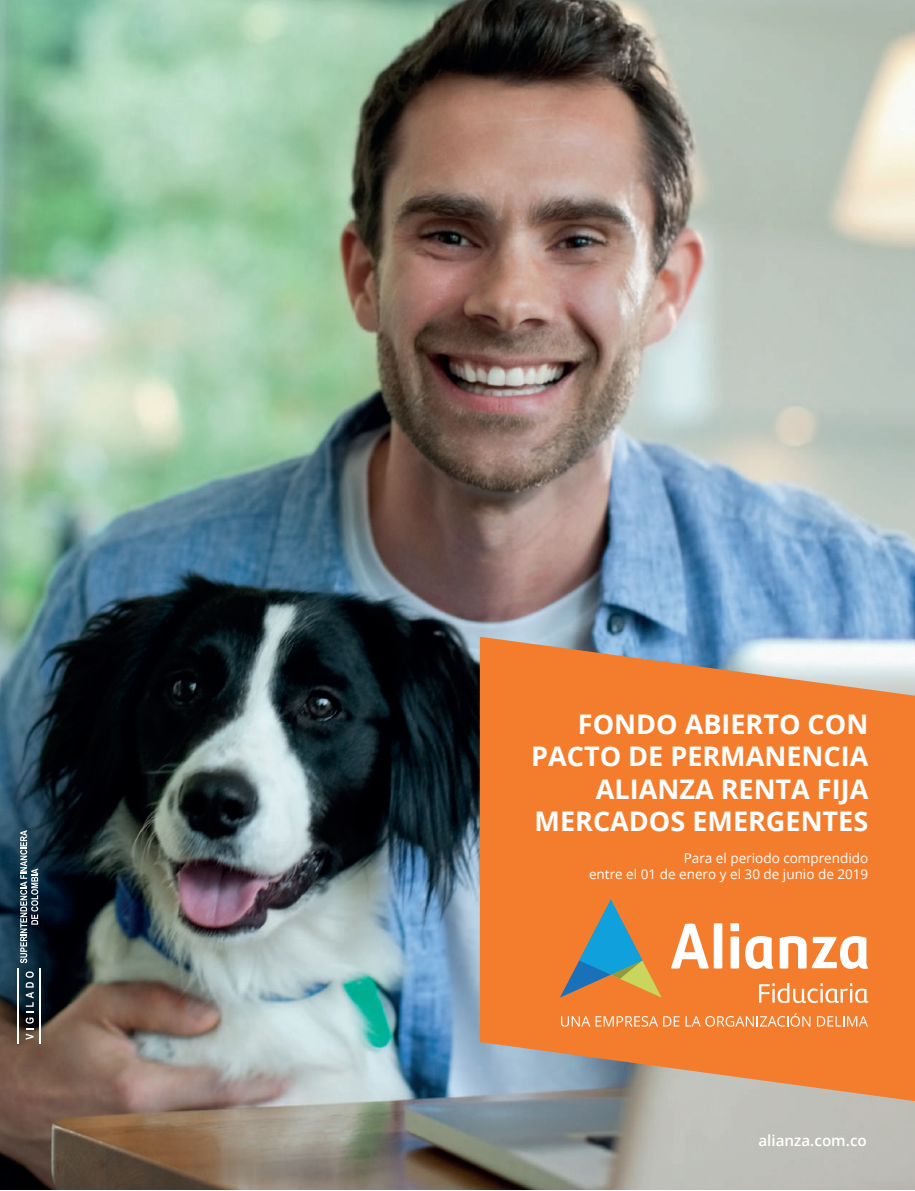
<style>
.page{position:relative;width:915px;height:1191px;background:#fff}
.page>*{position:absolute;margin:0;border:0;box-sizing:border-box;transform-origin:0 0}
.t1{font:700 27px/32.4px "Open Sans";color:#fff;text-align:right}
.t2{font:600 15.15px "Open Sans";color:#fff}
.t3{font:13.5px/16.2px "Open Sans";color:#fff;text-align:right}
</style>
<div class="page">
<img style="left:0;top:0;width:914px;height:1189px">
<svg style="left:479px;top:636px;width:435px;height:465px;background:#e68544"></svg>
<svg style="left:559px;top:899px;width:102px;height:98px;background:#a98a64"></svg>
<svg style="left:745px;top:936px;width:28px;height:33px"></svg>
<svg style="left:670px;top:923px;width:52px;height:45px"></svg>
<svg style="left:779px;top:936px;width:89px;height:33px"></svg>
<svg style="left:730px;top:923px;width:8px;height:45px"></svg>
<svg style="left:758px;top:983px;width:110px;height:20px"></svg>
<svg style="left:561px;top:1016px;width:96px;height:10px"></svg>
<svg style="left:663px;top:1016px;width:16px;height:10px"></svg>
<svg style="left:685px;top:1013px;width:125px;height:13px;background:#f69a5c"></svg>
<svg style="left:816px;top:1016px;width:51px;height:10px"></svg>
<svg style="left:20px;top:830px;width:18px;height:133px;background:#4d6271"></svg>
<svg style="left:26px;top:971px;width:8px;height:68px"></svg>
<hr style="left:18px;top:967px;width:1px;height:76px;background:#fff">
<hr style="left:39px;top:967px;width:2px;height:76px;background:#fff">
<p class="t1" style="left:531px;top:707px;width:338px">FONDO ABIERTO CON<br>PACTO DE PERMANENCIA<br>ALIANZA RENTA FIJA<br>MERCADOS EMERGENTES</p>
<p class="t3" style="left:589px;top:849px;width:281px">Para el periodo comprendido<br>entre el 01 de enero y el 30 de junio de 2019</p>
<p class="t2" style="left:758px;top:1130px;width:110px">alianza.com.co</p>
</div>
